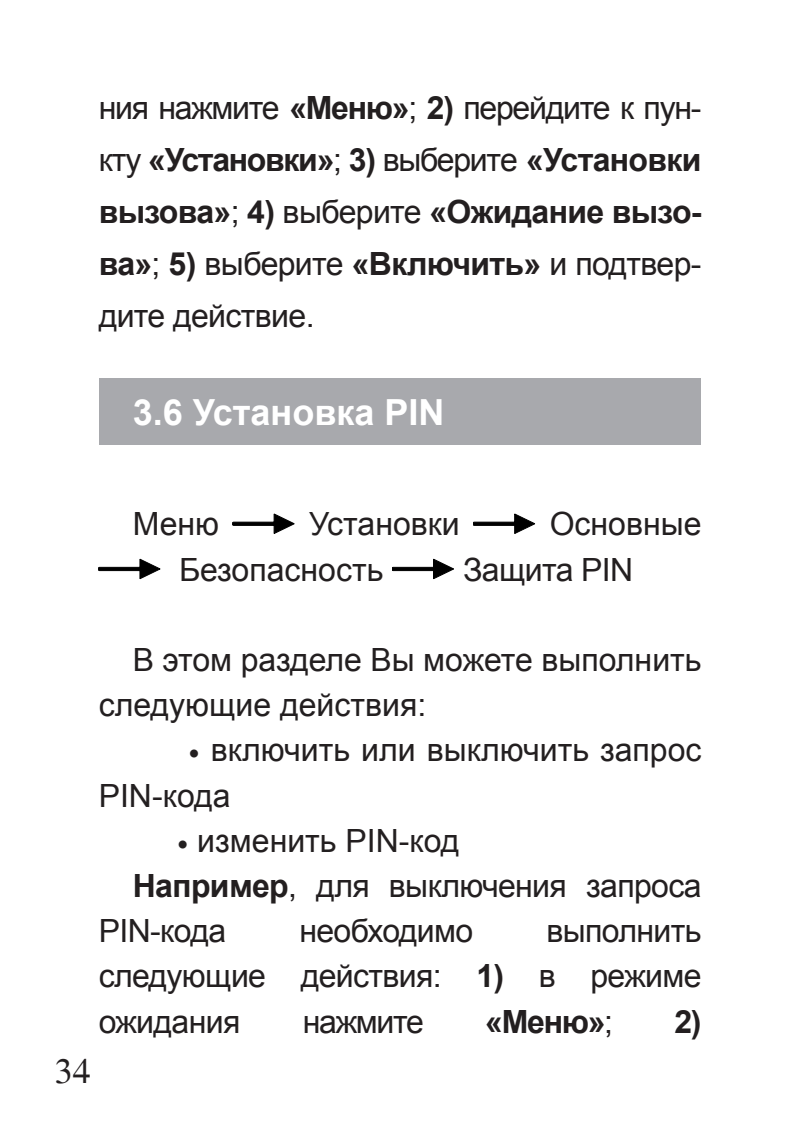
<style>
.page{position:relative;width:794px;height:1134px;background:#fff}
.page>*{position:absolute;margin:0;border:0;box-sizing:border-box;transform-origin:0 0}
.t1{font:700 36px "Arial";color:#fff}
.t2{font:36px "Times";color:#231f20}
.t3{font:32px/52px "Arial";letter-spacing:-.02em;color:#231f20;text-align:justify}
.t4{font:32px/45.2px "Arial";color:#231f20}
.t5{font:700 32px "Arial";color:#231f20}
.t6{font:32px "Arial";letter-spacing:-.04em;color:#231f20}
.s1{font-weight:700}
.s2{font-weight:400}
</style>
<div class="page">
<div style="left:99px;top:379px;width:601px;height:66px;background:#a8a9ad"></div>
<svg style="left:233px;top:513px;width:62px;height:21px"></svg>
<svg style="left:473px;top:513px;width:62px;height:21px"></svg>
<svg style="left:99px;top:559px;width:62px;height:20px"></svg>
<svg style="left:392px;top:559px;width:62px;height:20px"></svg>
<p class="t3" style="left:99px;top:82px;width:604px">ния нажмите <span class="s1">«Меню»</span>; <span class="s1">2)</span> перейдите к пун&shy;кту <span class="s1">«Установки»</span>; <span class="s1">3)</span> выберите <span class="s1">«Установки вызова»</span>; <span class="s1">4)</span> выберите <span class="s1">«Ожидание вызо&shy;ва»</span>; <span class="s1">5)</span> выберите <span class="s1">«Включить»</span> и подтвер&shy;дите действие.</p>
<p class="t1" style="left:133px;top:389px;width:313px">3.6 Установка PIN</p>
<p class="t3" style="left:133px;top:498px;width:88px">Меню</p>
<p class="t4" style="left:309px;top:502px;width:152px">Установки</p>
<p class="t4" style="left:550px;top:502px;width:153px">Основные</p>
<p class="t4" style="left:179px;top:547px;width:206px">Безопасность</p>
<p class="t3" style="left:463px;top:544px;width:171px">Защита PIN</p>
<p class="t2" style="left:55px;top:1051px;width:37px">34</p>
<p class="t4" style="left:99px;top:637px;width:604px;text-indent:34px">В этом разделе Вы можете выполнить следующие действия:</p>
<p class="t4" style="left:99px;top:728px;width:604px;text-indent:90px">• включить или выключить запрос<br>PIN-кода</p>
<p class="t4" style="left:177px;top:818px;width:284px">• изменить PIN-код</p>
<p class="t3" style="left:99px;top:863px;width:604px;line-height:45.2px;text-indent:34px"><span class="s1">Например</span>, для выключения запроса<br>PIN-кода</p>
<p class="t3" style="left:299px;top:905px;width:175px">необходимо</p>
<p class="t3" style="left:99px;top:909px;width:604px;line-height:45.2px;text-indent:448px">выполнить следующие действия: <span class="s1">1)</span> в режиме ожидания</p>
<p class="t6" style="left:303px;top:1000px;width:123px">нажмите</p>
<p class="t5" style="left:485px;top:1000px;width:129px">«Меню»<span class="s2">;</span></p>
<p class="t5" style="left:674px;top:1000px;width:29px">2)</p>
</div>
